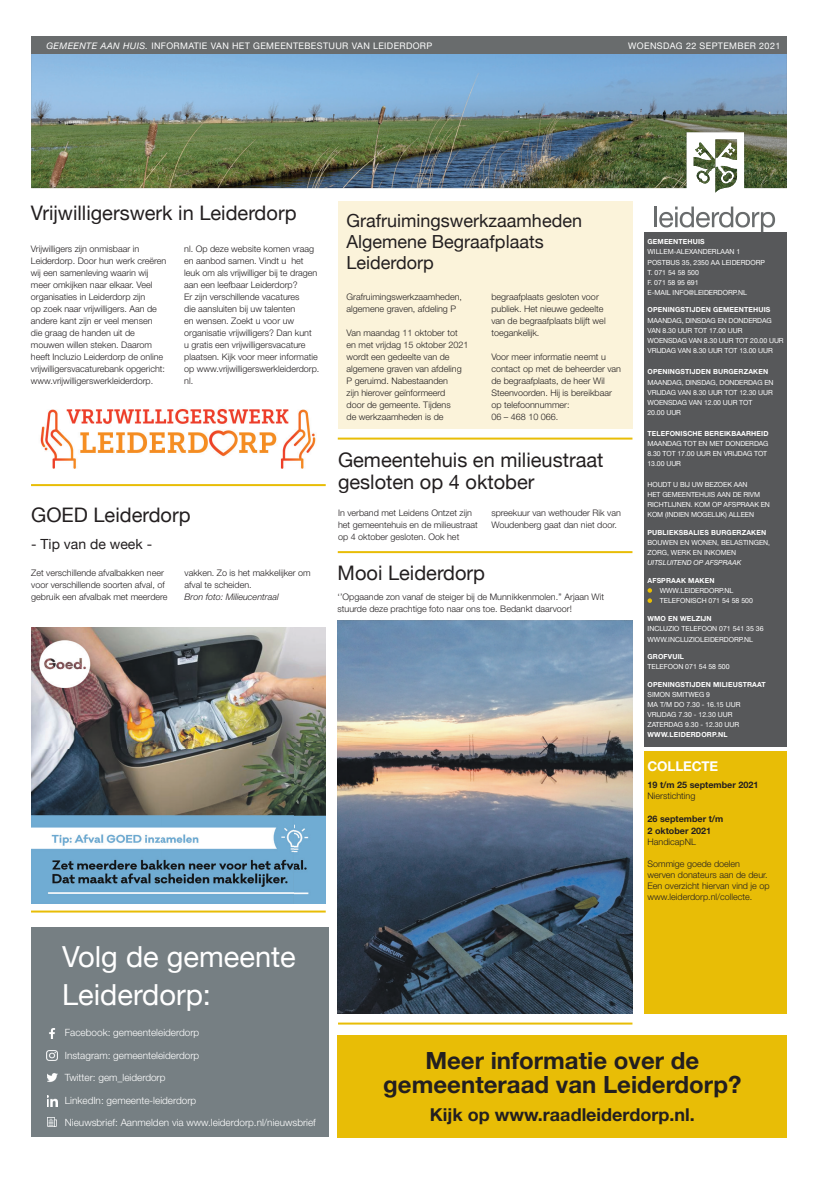
<style>
.page{position:relative;width:817px;height:1180px;background:#fff}
.page>*{position:absolute;margin:0;border:0;box-sizing:border-box;transform-origin:0 0}
.t1{font:29px/38.5px "Helvetica Neue";color:#fff}
.t2{font:700 23.8px/24px "Helvetica Neue LT Std";color:#231f20;text-align:center}
.t3{font:20px/22px "Helvetica Neue";color:#231f20}
.t4{font:18px/21px "Helvetica Neue";color:#231f20}
.t5{font:700 17.8px "Helvetica Neue LT Std";color:#231f20}
.t6{font:14px "Helvetica Neue";color:#231f20}
.t7{font:700 13.5px "Helvetica Neue LT Std";letter-spacing:-.01em;color:#fff}
.t8{font:300 10px "Helvetica Neue LT Std";color:#fff}
.t9{font:300 9px/12px "Helvetica Neue LT Std";color:#231f20}
.t10{font:9px "Helvetica Neue";letter-spacing:.04em;color:#fff}
.t11{font:700 9px/12px "Helvetica Neue LT Std";color:#231f20}
.t12{font:italic 300 9px "Helvetica Neue LT Std";color:#231f20}
.t13{font:7px/10.2px "Helvetica Neue";letter-spacing:-.01em;color:#fff}
.t14{font:700 7px "Helvetica Neue LT Std";letter-spacing:.02em;color:#fff}
.t15{font:italic 7px "Helvetica Neue LT Std";color:#fff}
.s1{font-family:"Helvetica Neue LT Std";font-style:italic}
</style>
<div class="page">
<img style="left:31px;top:54px;width:755px;height:139px">
<hr style="left:654px;top:206px;width:3px;height:21px;background:#696c6d">
<svg style="left:659px;top:206px;width:116px;height:27px"></svg>
<div style="left:644px;top:233px;width:142px;height:513px;background:#57585a"></div>
<svg style="left:647px;top:588px;width:5px;height:4px"></svg>
<svg style="left:647px;top:598px;width:5px;height:5px"></svg>
<div style="left:31px;top:37px;width:755px;height:17px;background:#696c6d"></div>
<div style="left:644px;top:751px;width:142px;height:262px;background:#e8bd06"></div>
<div style="left:31px;top:927px;width:297px;height:210px;background:#767f83"></div>
<svg style="left:49px;top:1028px;width:7px;height:10px"></svg>
<svg style="left:47px;top:1050px;width:10px;height:10px"></svg>
<svg style="left:47px;top:1095px;width:10px;height:10px"></svg>
<svg style="left:48px;top:1117px;width:9px;height:9px"></svg>
<svg style="left:47px;top:1073px;width:10px;height:9px"></svg>
<div style="left:337px;top:1035px;width:449px;height:102px;background:#e8bd06"></div>
<hr style="left:31px;top:484px;width:294px;height:2px;background:#e8bd06">
<hr style="left:31px;top:910px;width:294px;height:2px;background:#e8bd06">
<div style="left:338px;top:201px;width:294px;height:228px;background:#fbf3da"></div>
<img style="left:31px;top:627px;width:295px;height:276px">
<hr style="left:338px;top:437px;width:294px;height:2px;background:#e8bd06">
<hr style="left:338px;top:551px;width:294px;height:2px;background:#e8bd06">
<hr style="left:338px;top:1022px;width:294px;height:2px;background:#e8bd06">
<img style="left:337px;top:620px;width:295px;height:393px">
<img style="left:40px;top:409px;width:276px;height:60px">
<p class="t10" style="left:46px;top:39px;width:387px"><span class="s1">GEMEENTE AAN HUIS.</span> INFORMATIE VAN HET GEMEENTEBESTUUR VAN LEIDERDORP</p>
<p class="t10" style="left:628px;top:39px;width:154px">WOENSDAG 22 SEPTEMBER 2021</p>
<h3 class="t3" style="left:31px;top:203px;width:267px">Vrijwilligerswerk in Leiderdorp</h3>
<p class="t9" style="left:31px;top:243px;width:137px">Vrijwilligers zijn onmisbaar in Leiderdorp. Door hun werk creëren wij een samenleving waarin wij meer omkijken naar elkaar. Veel organisaties in Leiderdorp zijn<br>op zoek naar vrijwilligers. Aan de andere kant zijn er veel mensen die graag de handen uit de mouwen willen steken. Daarom heeft Incluzio Leiderdorp de online vrijwilligersvacaturebank opgericht: www.vrijwilligerswerkleiderdorp.</p>
<p class="t9" style="left:184px;top:243px;width:137px">nl. Op deze website komen vraag en aanbod samen. Vindt u het leuk om als vrijwilliger bij te dragen aan een leefbaar Leiderdorp?<br>Er zijn verschillende vacatures<br>die aansluiten bij uw talenten<br>en wensen. Zoekt u voor uw organisatie vrijwilligers? Dan kunt<br>u gratis een vrijwilligersvacature plaatsen. Kijk voor meer informatie op www.vrijwilligerswerkleiderdorp. nl.</p>
<h3 class="t3" style="left:31px;top:504px;width:161px">GOED Leiderdorp</h3>
<h3 class="t6" style="left:31px;top:534px;width:122px">- Tip van de week -</h3>
<p class="t9" style="left:31px;top:567px;width:138px">Zet verschillende afvalbakken neer voor verschillende soorten afval, of gebruik een afvalbak met meerdere</p>
<p class="t9" style="left:184px;top:567px;width:128px">vakken. Zo is het makkelijker om afval te scheiden.</p>
<p class="t12" style="left:184px;top:591px;width:96px">Bron foto: Milieucentraal</p>
<h1 class="t1" style="left:62px;top:938px;width:235px">Volg de gemeente<br>Leiderdorp:</h1>
<p class="t8" style="left:65px;top:1026px;width:136px">Facebook: gemeenteleiderdorp</p>
<p class="t8" style="left:65px;top:1048px;width:136px">Instagram: gemeenteleiderdorp</p>
<p class="t8" style="left:65px;top:1071px;width:102px">Twitter: gem_leiderdorp</p>
<p class="t8" style="left:65px;top:1093px;width:133px">LinkedIn: gemeente-leiderdorp</p>
<p class="t8" style="left:65px;top:1116px;width:252px">Nieuwsbrief: Aanmelden via www.leiderdorp.nl/nieuwsbrief</p>
<h3 class="t4" style="left:346px;top:211px;width:237px">Grafruimingswerkzaamheden<br>Algemene Begraafplaats<br>Leiderdorp</h3>
<p class="t9" style="left:346px;top:291px;width:117px">Grafruimingswerkzaamheden, algemene graven, afdeling P</p>
<p class="t9" style="left:346px;top:327px;width:123px">Van maandag 11 oktober tot en met vrijdag 15 oktober 2021 wordt een gedeelte van de algemene graven van afdeling<br>P geruimd. Nabestaanden<br>zijn hierover geïnformeerd<br>door de gemeente. Tijdens<br>de werkzaamheden is de</p>
<p class="t9" style="left:491px;top:291px;width:116px">begraafplaats gesloten voor publiek. Het nieuwe gedeelte van de begraafplaats blijft wel toegankelijk.</p>
<p class="t9" style="left:491px;top:351px;width:131px">Voor meer informatie neemt u contact op met de beheerder van de begraafplaats, de heer Wil<br>Steenvoorden. Hij is bereikbaar op telefoonnummer:<br>06 – 468 10 066.</p>
<h3 class="t3" style="left:338px;top:450px;width:267px">Gemeentehuis en milieustraat gesloten op 4 oktober</h3>
<p class="t9" style="left:338px;top:507px;width:141px">In verband met Leidens Ontzet zijn het gemeentehuis en de milieustraat op 4 oktober gesloten. Ook het</p>
<p class="t9" style="left:491px;top:507px;width:131px">spreekuur van wethouder Rik van<br>Woudenberg gaat dan niet door.</p>
<h3 class="t3" style="left:337px;top:562px;width:149px">Mooi Leiderdorp</h3>
<p class="t9" style="left:337px;top:591px;width:268px">‘’Opgaande zon vanaf de steiger bij de Munnikkenmolen.’’ Arjaan Wit stuurde deze prachtige foto naar ons toe. Bedankt daarvoor!</p>
<p class="t14" style="left:647px;top:237px;width:59px">GEMEENTEHUIS</p>
<p class="t13" style="left:647px;top:247px;width:119px">WILLEM-ALEXANDERLAAN 1<br>POSTBUS 35, 2350 AA LEIDERDORP<br>T. 071 54 58 500<br>F. 071 58 95 691<br>E-MAIL INFO@LEIDERDORP.NL</p>
<p class="t14" style="left:647px;top:305px;width:124px">OPENINGSTIJDEN GEMEENTEHUIS</p>
<p class="t13" style="left:647px;top:315px;width:138px">MAANDAG, DINSDAG EN DONDERDAG<br>VAN 8.30 UUR TOT 17.00 UUR<br>WOENSDAG VAN 8.30 UUR TOT 20.00 UUR<br>VRIJDAG VAN 8.30 UUR TOT 13.00 UUR</p>
<p class="t14" style="left:647px;top:367px;width:122px">OPENINGSTIJDEN BURGERZAKEN</p>
<p class="t13" style="left:647px;top:377px;width:127px">MAANDAG, DINSDAG, DONDERDAG EN<br>VRIJDAG VAN 8.30 UUR TOT 12.30 UUR<br>WOENSDAG VAN 12.00 UUR TOT<br>20.00 UUR</p>
<p class="t14" style="left:647px;top:429px;width:122px">TELEFONISCHE BEREIKBAARHEID</p>
<p class="t13" style="left:647px;top:438px;width:122px">MAANDAG TOT EN MET DONDERDAG<br>8.30 TOT 17.00 UUR EN VRIJDAG TOT<br>13.00 UUR</p>
<p class="t13" style="left:647px;top:479px;width:124px">HOUDT U BIJ UW BEZOEK AAN<br>HET GEMEENTEHUIS AAN DE RIVM<br>RICHTLIJNEN. KOM OP AFSPRAAK EN<br>KOM (INDIEN MOGELIJK) ALLEEN</p>
<p class="t14" style="left:647px;top:527px;width:120px">PUBLIEKSBALIES BURGERZAKEN</p>
<p class="t13" style="left:647px;top:537px;width:124px">BOUWEN EN WONEN, BELASTINGEN,<br>ZORG, WERK EN INKOMEN</p>
<p class="t15" style="left:647px;top:558px;width:95px">UITSLUITEND OP AFSPRAAK</p>
<p class="t14" style="left:647px;top:575px;width:68px">AFSPRAAK MAKEN</p>
<p class="t13" style="left:659px;top:585px;width:95px">WWW.LEIDERDORP.NL<br>TELEFONISCH 071 54 58 500</p>
<p class="t14" style="left:647px;top:614px;width:66px">WMO EN WELZIJN</p>
<p class="t13" style="left:647px;top:624px;width:117px">INCLUZIO TELEFOON 071 541 35 36<br>WWW.INCLUZIOLEIDERDORP.NL</p>
<p class="t14" style="left:647px;top:652px;width:38px">GROFVUIL</p>
<p class="t13" style="left:647px;top:662px;width:84px">TELEFOON 071 54 58 500</p>
<p class="t14" style="left:647px;top:679px;width:120px">OPENINGSTIJDEN MILIEUSTRAAT</p>
<p class="t13" style="left:647px;top:689px;width:94px">SIMON SMITWEG 9<br>MA T/M DO 7.30 - 16.15 UUR<br>VRIJDAG 7.30 - 12.30 UUR<br>ZATERDAG 9.30 - 12.30 UUR</p>
<p class="t14" style="left:647px;top:730px;width:82px">WWW.LEIDERDORP.NL</p>
<h3 class="t7" style="left:647px;top:757px;width:72px">COLLECTE</h3>
<p class="t11" style="left:647px;top:778px;width:112px">19 t/m 25 september 2021</p>
<p class="t9" style="left:647px;top:789px;width:49px">Nierstichting</p>
<p class="t11" style="left:647px;top:812px;width:77px">26 september t/m<br>2 oktober 2021</p>
<p class="t9" style="left:647px;top:835px;width:50px">HandicapNL</p>
<p class="t9" style="left:647px;top:857px;width:124px;line-height:11px">Sommige goede doelen werven donateurs aan de deur.<br>Een overzicht hiervan vind je op www.leiderdorp.nl/collecte.</p>
<h2 class="t2" style="left:383px;top:1047px;width:359px">Meer informatie over de gemeenteraad van Leiderdorp?</h2>
<h3 class="t5" style="left:430px;top:1103px;width:266px">Kijk op www.raadleiderdorp.nl.</h3>
</div>
